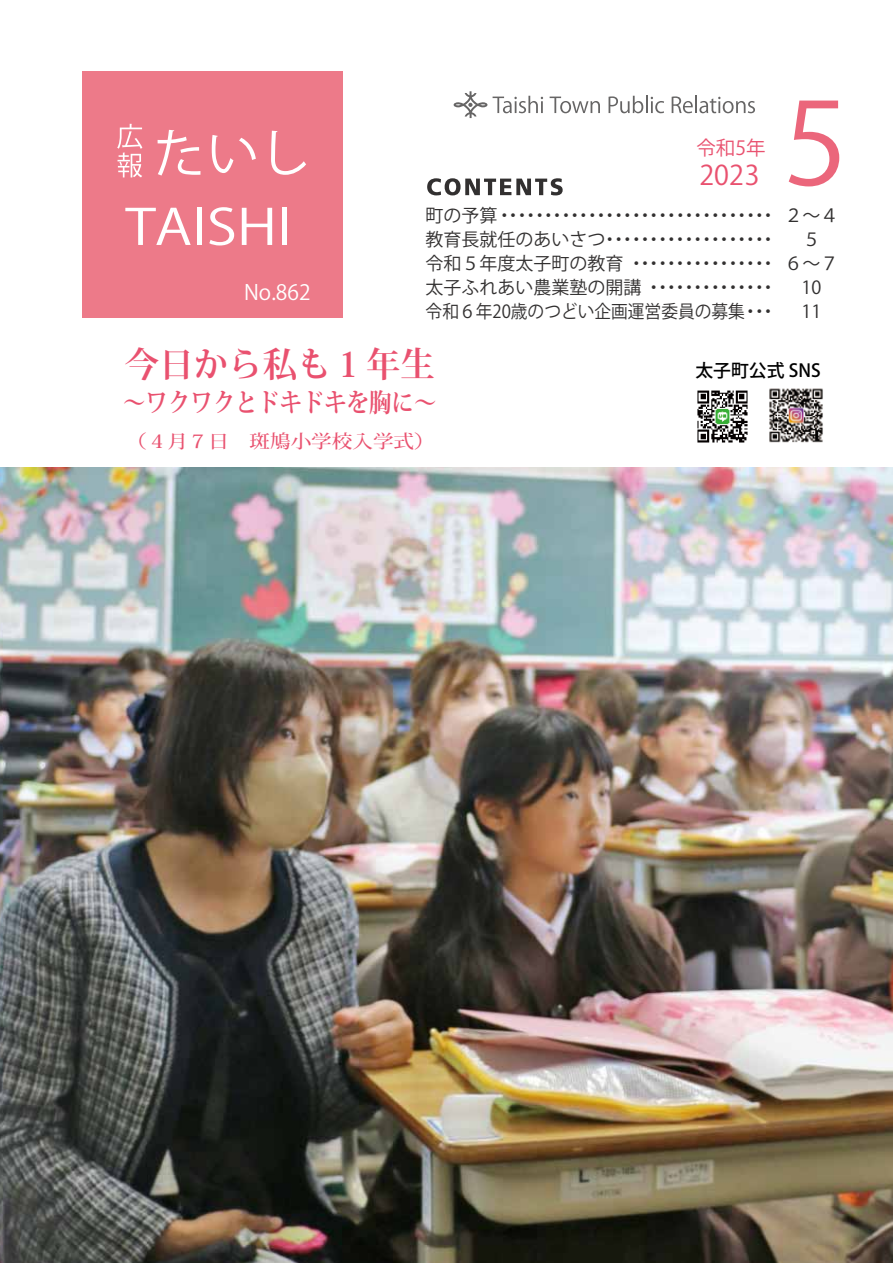
<style>
.page{position:relative;width:893px;height:1263px;background:#fff}
.page>*{position:absolute;margin:0;border:0;box-sizing:border-box;transform-origin:0 0}
.t1{font:112.8px "Koz Go Pro";color:#eb667b;scale:1.04 1}
.t2{font:700 34.65px "Koz Min Pro";color:#e9516f}
.t3{font:27px "Koz Go Pro";color:#e9516f}
.t4{font:700 25.95px "Koz Min Pro";color:#e9516f;scale:.86 1}
.t5{font:21px "Koz Go Pro";color:#fff}
.t6{font:19.5px "Koz Go Pro";color:#e9516f}
.t7{font:500 18.45px "Koz Min Pro";color:#e9516f;scale:1.12 1}
.t8{font:18px/24px "Koz Go Pro";color:#323030}
.t9{font:500 17.85px "Koz Go Pro";color:#000}
</style>
<div class="page">
<div style="left:82px;top:71px;width:261px;height:246px;background:#ed7a89"></div>
<svg style="left:158px;top:130px;width:42px;height:46px"></svg>
<svg style="left:212px;top:135px;width:44px;height:38px"></svg>
<svg style="left:271px;top:131px;width:35px;height:44px"></svg>
<svg style="left:117px;top:124px;width:25px;height:53px"></svg>
<svg style="left:125px;top:208px;width:66px;height:37px"></svg>
<div style="left:197px;top:208px;width:5px;height:37px;background:#fff"></div>
<svg style="left:209px;top:207px;width:25px;height:38px"></svg>
<svg style="left:242px;top:208px;width:30px;height:37px"></svg>
<div style="left:282px;top:208px;width:5px;height:37px;background:#fff"></div>
<svg style="left:427px;top:91px;width:328px;height:105px"></svg>
<img style="left:697px;top:390px;width:51px;height:53px">
<img style="left:769px;top:388px;width:54px;height:55px">
<img style="left:0;top:467px;width:893px;height:796px">
<p class="t5" style="left:244px;top:278px;width:68px">No.862</p>
<p class="t6" style="left:696px;top:136px;width:71px">令和年5</p>
<h3 class="t3" style="left:699px;top:158px;width:62px">2023</h3>
<h1 class="t1" style="left:783px;top:71px;width:64px">5</h1>
<p class="t8" style="left:426px;top:204px;width:414px">町の予算 ・・・・・・・・・・・・・・・・・・・・・・・・・・・・・・・ ２ ~ ４教育長就任のあいさつ<br>令和５年度太子町の教育 ・・・・・・・・・・・・・・・・ ６ ~ ７太子ふれあい農業塾の開講 ・・・・・・・・・・・・・・<br>令和６年20歳のつどい企画運営委員の募集</p>
<p class="t8" style="left:802px;top:228px;width:19px">５</p>
<p class="t8" style="left:801px;top:276px;width:21px">10<br>11</p>
<p class="t8" style="left:601px;top:228px;width:178px">・・・・・・・・・・・・・・・・・・・</p>
<p class="t8" style="left:742px;top:300px;width:37px">・・・</p>
<h2 class="t2" style="left:125px;top:339px;width:311px">今日から私も１年生</h2>
<h3 class="t4" style="left:123px;top:383px;width:366px">～ワクワクとドキドキを胸に~</h3>
<p class="t7" style="left:126px;top:427px;width:277px">（４月７日　斑鳩小学校入学式(</p>
<p class="t9" style="left:695px;top:359px;width:127px">太子町公式 SNS</p>
</div>
